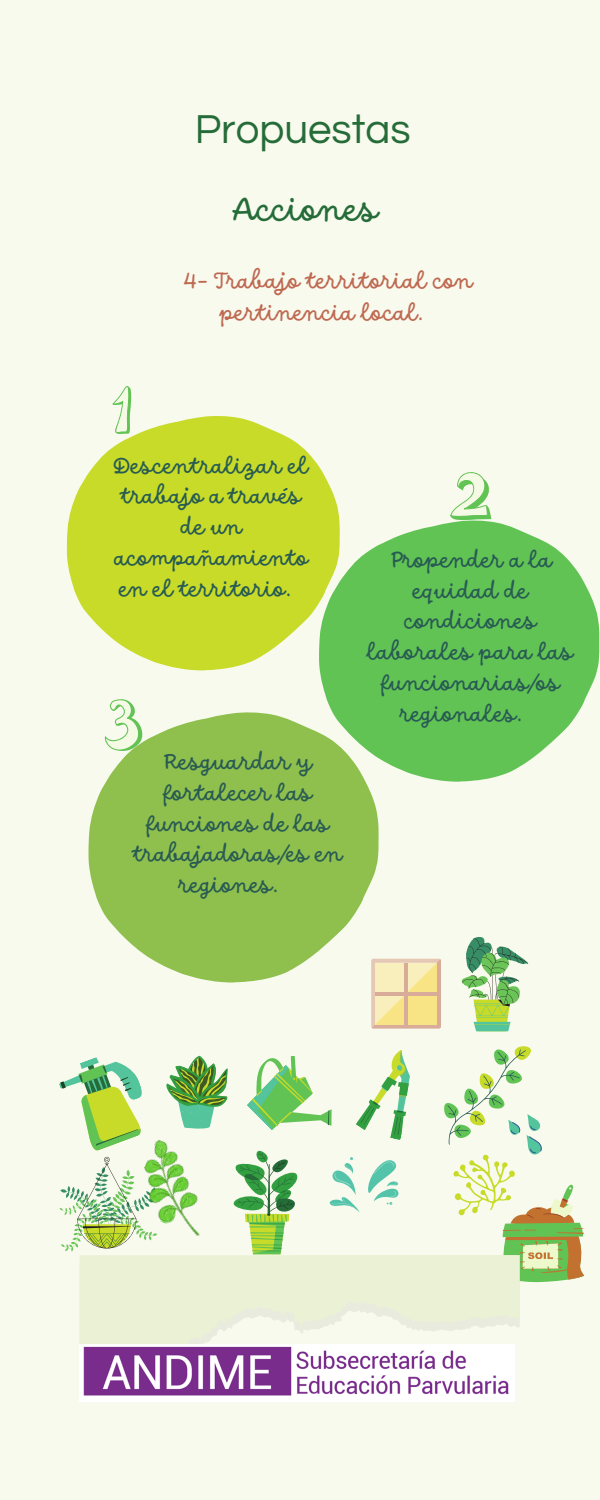
<style>
.page{position:relative;width:600px;height:1500px;background:#f7faed}
.page>*{position:absolute;margin:0;border:0;box-sizing:border-box;transform-origin:0 0}
.t1{font:42px "Questrial";color:#266c39}
.t2{font:36px "DO Script Regular";color:#266c39}
.t3{font:24.5px/31.4px "DO Script Regular";color:#bf6952;text-align:center}
.t4{font:24px/30.8px "DO Script Regular";color:#285b53;text-align:center}
</style>
<div class="page">
<svg style="left:89px;top:712px;width:290px;height:270px;background:#9dc762"></svg>
<svg style="left:67px;top:416px;width:273px;height:254px;fill:#c7db28"></svg>
<svg style="left:319px;top:520px;width:281px;height:262px;fill:#62c355"></svg>
<svg style="left:112px;top:386px;width:19px;height:48px"></svg>
<svg style="left:450px;top:472px;width:41px;height:48px"></svg>
<svg style="left:105px;top:699px;width:37px;height:52px"></svg>
<svg style="left:59px;top:1057px;width:93px;height:194px"></svg>
<svg style="left:166px;top:1056px;width:62px;height:73px"></svg>
<img style="left:127px;top:1139px;width:73px;height:99px">
<svg style="left:80px;top:1255px;width:440px;height:89px;fill:#eaf1d4"></svg>
<svg style="left:234px;top:935px;width:350px;height:347px"></svg>
<img style="left:80px;top:1344px;width:435px;height:58px">
<h1 class="t1" style="left:195px;top:108px;width:217px">Propuestas</h1>
<h2 class="t2" style="left:233px;top:188px;width:147px">Acciones</h2>
<p class="t3" style="left:183px;top:266px;width:292px">4- Trabajo territorial con pertinencia local.</p>
<p class="t4" style="left:115px;top:451px;width:195px">Descentralizar el trabajo a través de un acompañamiento en el territorio.</p>
<p class="t4" style="left:164px;top:748px;width:150px">Resguardar y</p>
<p class="t4" style="left:164px;top:778px;width:150px">fortalecer las</p>
<p class="t4" style="left:147px;top:809px;width:184px">funciones de las</p>
<p class="t4" style="left:134px;top:840px;width:211px">trabajadoras/es en</p>
<p class="t4" style="left:179px;top:871px;width:101px">regiones.</p>
<p class="t4" style="left:389px;top:545px;width:165px">Propender a la</p>
<p class="t4" style="left:413px;top:576px;width:117px">equidad de</p>
<p class="t4" style="left:405px;top:607px;width:134px">condiciones</p>
<p class="t4" style="left:368px;top:638px;width:207px">laborales para las</p>
<p class="t4" style="left:381px;top:668px;width:181px">funcionarias/os</p>
<p class="t4" style="left:400px;top:699px;width:124px">regionales.</p>
</div>
